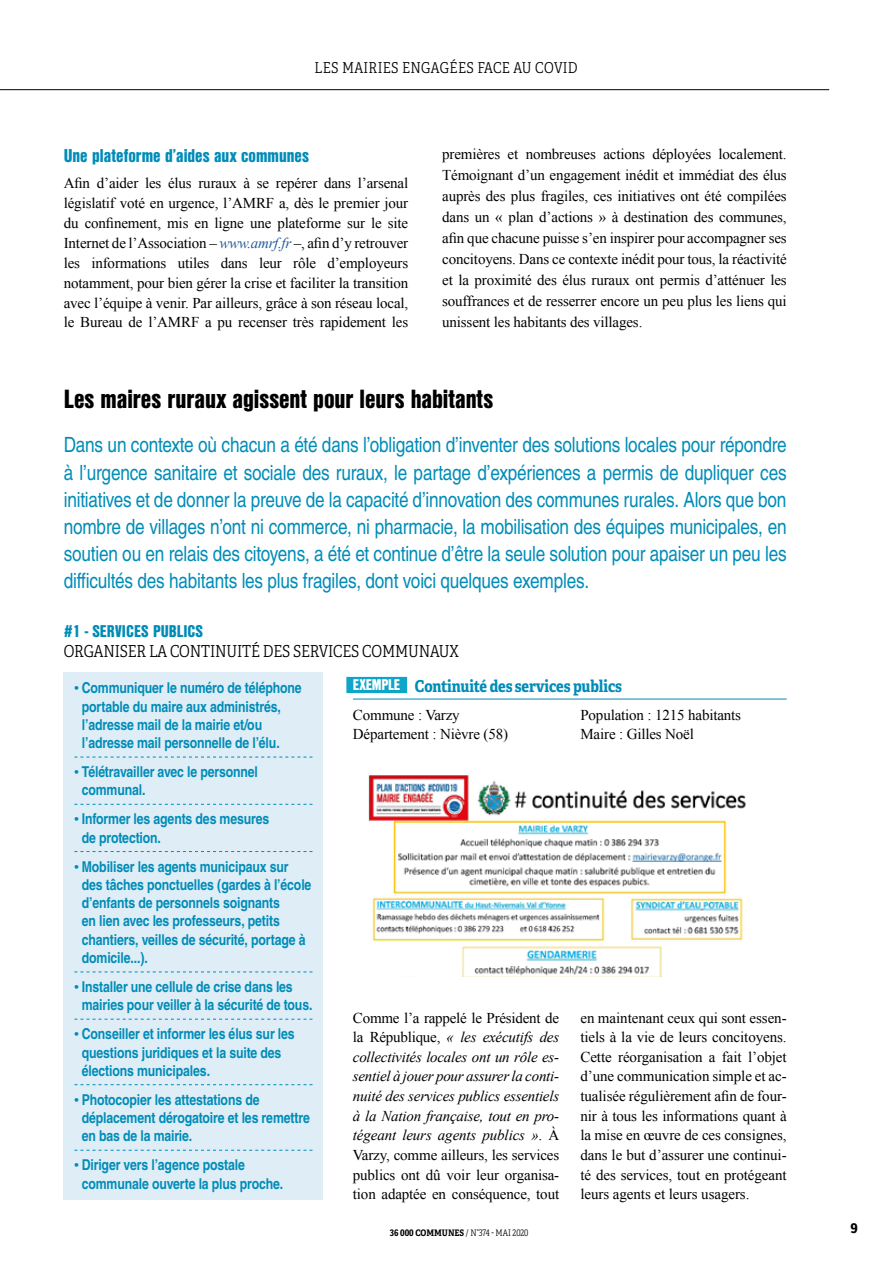
<style>
.page{position:relative;width:893px;height:1263px;background:#fff}
.page>*{position:absolute;margin:0;border:0;box-sizing:border-box;transform-origin:0 0}
.t1{font:900 25.5px "Nimbus San Con L";letter-spacing:-.005em;color:#000}
.t2{font:21px/27px "Nimbus San Con L";letter-spacing:-.01em;color:#008cb8;text-align:justify}
.t3{font:900 18px "Nimbus San Con L";color:#008cb8}
.t4{font:16.5px "Adelle Condensed Lt";letter-spacing:-.01em;color:#000}
.t5{font:700 16.5px "Adelle Condensed";letter-spacing:-.01em;color:#008cb8}
.t6{font:900 16.5px "Nimbus San Con L";color:#008cb8}
.t7{font:15px/19.6px "Times New Roman";letter-spacing:-.01em;color:#000;text-align:justify}
.t8{font:700 15px/18.3px "Nimbus San Con L";letter-spacing:-.01em;color:#008cb8}
.t9{font:italic 15px/19.6px "Times New Roman";letter-spacing:-.01em;color:#000;text-align:justify}
.t10{font:15px "Adelle Condensed Lt";letter-spacing:.02em;color:#000}
.t11{font:700 15px "Adelle Condensed";color:#000}
.t12{font:9px "Adelle Condensed Lt";color:#000}
.s1{font-style:italic;color:#275b9b}
.s2{font-family:"Nimbus San Con L";font-weight:900;font-size:15px;color:#fff}
.s3{font-style:normal}
.s4{font-family:"Adelle Condensed";font-weight:700}
</style>
<div class="page">
<hr style="left:0;top:89px;width:829px;height:1px;background:#000">
<hr style="left:353px;top:699px;width:434px;height:1px;background:#008cb8">
<div style="left:346px;top:677px;width:61px;height:16px;background:#0ea5ca"></div>
<img style="left:368px;top:775px;width:378px;height:201px">
<div style="left:64px;top:672px;width:259px;height:527px;background:#dfedf6"></div>
<svg style="left:74px;top:757px;width:239px;height:1px"></svg>
<svg style="left:74px;top:804px;width:239px;height:1px"></svg>
<svg style="left:74px;top:851px;width:239px;height:1px"></svg>
<svg style="left:74px;top:971px;width:239px;height:1px"></svg>
<svg style="left:74px;top:1019px;width:239px;height:1px"></svg>
<svg style="left:74px;top:1084px;width:239px;height:1px"></svg>
<svg style="left:74px;top:1150px;width:239px;height:1px"></svg>
<p class="t10" style="left:315px;top:57px;width:265px">LES MAIRIES ENGAGÉES FACE AU COVID</p>
<p class="t3" style="left:64px;top:143px;width:247px">Une plateforme d’aides aux communes</p>
<p class="t7" style="left:64px;top:173px;width:346px">Afin d’aider les élus ruraux à se repérer dans l’arsenal législatif voté en urgence, l’AMRF a, dès le premier jour du confinement, mis en ligne une plateforme sur le site Internet de l’Association – <span class="s1">www.amrf.fr</span> –, afin d’y retrouver les informations utiles dans leur rôle d’employeurs notamment, pour bien gérer la crise et faciliter la transition avec l’équipe à venir. Par ailleurs, grâce à son réseau local, le Bureau de l’AMRF a pu recenser très rapidement les</p>
<p class="t7" style="left:442px;top:143px;width:346px;line-height:21px">premières et nombreuses actions déployées localement.<br>Témoignant d’un engagement inédit et immédiat des élus auprès des plus fragiles, ces initiatives ont été compilées dans un « plan d’actions » à destination des communes, afin que chacune puisse s’en inspirer pour accompagner ses concitoyens. Dans ce contexte inédit pour tous, la réactivité et la proximité des élus ruraux ont permis d’atténuer les souffrances et de resserrer encore un peu plus les liens qui unissent les habitants des villages.</p>
<h1 class="t1" style="left:64px;top:381px;width:431px">Les maires ruraux agissent pour leurs habitants</h1>
<p class="t2" style="left:64px;top:431px;width:724px">Dans un contexte où chacun a été dans l’obligation d’inventer des solutions locales pour répondre à l’urgence sanitaire et sociale des ruraux, le partage d’expériences a permis de dupliquer ces initiatives et de donner la preuve de la capacité d’innovation des communes rurales. Alors que bon nombre de villages n’ont ni commerce, ni pharmacie, la mobilisation des équipes municipales, en soutien ou en relais des citoyens, a été et continue d’être la seule solution pour apaiser un peu les difficultés des habitants les plus fragiles, dont voici quelques exemples.</p>
<p class="t6" style="left:64px;top:619px;width:141px">#1 - SERVICES PUBLICS</p>
<p class="t4" style="left:64px;top:639px;width:397px">ORGANISER LA CONTINUITÉ DES SERVICES COMMUNAUX</p>
<p class="t8" style="left:82px;top:678px;width:221px;text-indent:-7px">• Communiquer le numéro de téléphone portable du maire aux administrés, l’adresse mail de la mairie et/ou l’adresse mail personnelle de l’élu.</p>
<p class="t8" style="left:82px;top:762px;width:178px;text-indent:-7px">• Télétravailler avec le personnel communal.</p>
<p class="t8" style="left:82px;top:809px;width:189px;text-indent:-7px">• Informer les agents des mesures de protection.</p>
<p class="t8" style="left:82px;top:856px;width:231px;text-indent:-7px">• Mobiliser les agents municipaux sur des tâches ponctuelles (gardes à l’école d’enfants de personnels soignants<br>en lien avec les professeurs, petits chantiers, veilles de sécurité, portage à domicile...).</p>
<p class="t8" style="left:82px;top:977px;width:232px;text-indent:-7px">• Installer une cellule de crise dans les mairies pour veiller à la sécurité de tous.</p>
<p class="t8" style="left:82px;top:1024px;width:214px;text-indent:-7px">• Conseiller et informer les élus sur les questions juridiques et la suite des élections municipales.</p>
<p class="t8" style="left:82px;top:1090px;width:230px;text-indent:-7px">• Photocopier les attestations de déplacement dérogatoire et les remettre en bas de la mairie.</p>
<p class="t8" style="left:82px;top:1155px;width:203px;text-indent:-7px">• Diriger vers l’agence postale communale ouverte la plus proche.</p>
<p class="t5" style="left:353px;top:674px;width:271px"><span class="s2">EXEMPLE</span> Continuité des services publics</p>
<p class="t7" style="left:353px;top:705px;width:157px">Commune : Varzy<br>Département : Nièvre (58)</p>
<p class="t7" style="left:580px;top:705px;width:162px">Population : 1215 habitants<br>Maire : Gilles Noël</p>
<p class="t9" style="left:353px;top:1007px;width:208px"><span class="s3">Comme l’a rappelé le Président de la République,</span> « les exécutifs des collectivités locales ont un rôle es&shy;sentiel à jouer pour assurer la conti&shy;nuité des services publics essentiels à la Nation française, tout en pro&shy;tégeant leurs agents publics »<span class="s3">. À Varzy, comme ailleurs, les services publics ont dû voir leur organisa&shy;tion adaptée en conséquence, tout</span></p>
<p class="t7" style="left:580px;top:1007px;width:208px">en maintenant ceux qui sont essen&shy;tiels à la vie de leurs concitoyens.<br>Cette réorganisation a fait l’objet d’une communication simple et ac&shy;tualisée régulièrement afin de four&shy;nir à tous les informations quant à la mise en œuvre de ces consignes, dans le but d’assurer une continui&shy;té des services, tout en protégeant leurs agents et leurs usagers.</p>
<p class="t12" style="left:390px;top:1226px;width:140px"><span class="s4">36 000 COMMUNES</span> / N°374 - MAI 2020</p>
<p class="t11" style="left:850px;top:1215px;width:9px">9</p>
</div>
